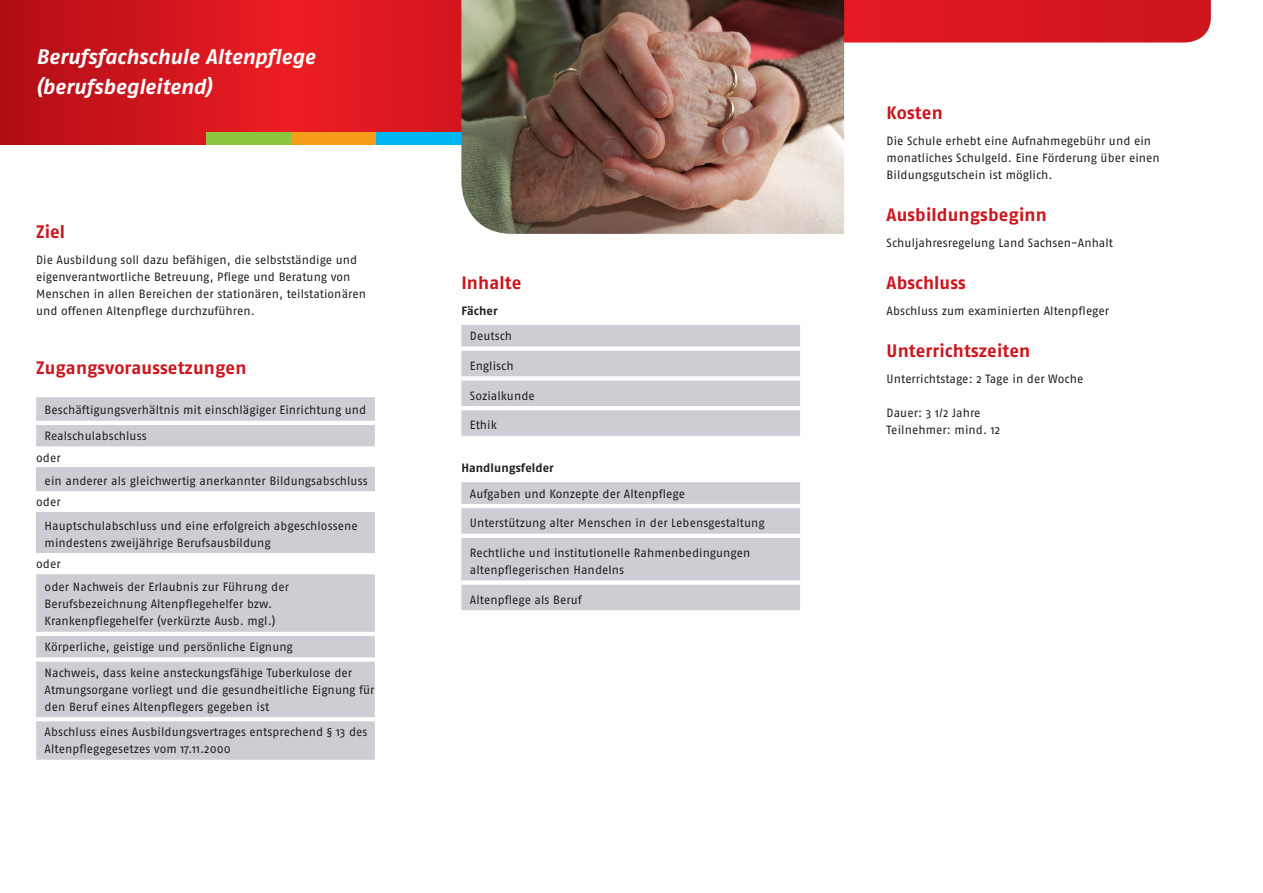
<style>
.page{position:relative;width:1263px;height:893px;background:#fff}
.page>*{position:absolute;margin:0;border:0;box-sizing:border-box;transform-origin:0 0}
.Headline_1_Innenseit{font:italic 700 21px "Fago No";letter-spacing:-.005em;color:#fff}
.Headline_2_Innenseit{font:700 18px "Fago No";letter-spacing:.005em;color:#cd151d}
.Copy_Flyer{font:12px/17px "Fago No";color:#231f20}
.Copy_Flyer-2{font:700 12px "Fago No";letter-spacing:.005em;color:#231f20}
</style>
<div class="page">
<svg style="left:844px;top:0;width:367px;height:43px;background:#d81b23"></svg>
<svg style="left:0;top:0;width:461px;height:145px;background:#d4161d"></svg>
<div style="left:36px;top:397px;width:339px;height:49px;background:#cdcdd3"></div>
<hr style="left:36px;top:421px;width:339px;height:4px;background:#fff">
<div style="left:36px;top:468px;width:339px;height:25px;background:#cdcdd3"></div>
<hr style="left:36px;top:491px;width:339px;height:4px;background:#fff">
<div style="left:36px;top:512px;width:339px;height:43px;background:#cdcdd3"></div>
<hr style="left:36px;top:553px;width:339px;height:4px;background:#fff">
<div style="left:36px;top:574px;width:339px;height:186px;background:#cdcdd3"></div>
<hr style="left:36px;top:632px;width:339px;height:4px;background:#fff">
<div style="left:36px;top:657px;width:339px;height:5px;background:#fff"></div>
<hr style="left:36px;top:717px;width:339px;height:4px;background:#fff">
<div style="left:461px;top:325px;width:339px;height:111px;background:#cdcdd3"></div>
<hr style="left:461px;top:347px;width:339px;height:4px;background:#fff">
<div style="left:461px;top:376px;width:339px;height:5px;background:#fff"></div>
<hr style="left:461px;top:406px;width:339px;height:4px;background:#fff">
<div style="left:461px;top:482px;width:339px;height:128px;background:#cdcdd3"></div>
<hr style="left:461px;top:504px;width:339px;height:4px;background:#fff">
<hr style="left:461px;top:534px;width:339px;height:4px;background:#fff">
<div style="left:461px;top:580px;width:339px;height:5px;background:#fff"></div>
<div style="left:206px;top:132px;width:85px;height:13px;background:#8bc63e"></div>
<div style="left:291px;top:132px;width:85px;height:13px;background:#f89c1c"></div>
<div style="left:376px;top:132px;width:85px;height:13px;background:#00b6f0"></div>
<img style="left:461px;top:0;width:383px;height:234px">
<p class="Headline_1_Innenseit" style="left:36px;top:44px;width:281px">Berufsfachschule Altenpflege</p>
<p class="Headline_1_Innenseit" style="left:36px;top:74px;width:177px">(berufsbegleitend)</p>
<p class="Headline_2_Innenseit" style="left:36px;top:221px;width:31px">Ziel</p>
<p class="Copy_Flyer" style="left:36px;top:251px;width:323px">Die Ausbildung soll dazu befähigen, die selbstständige und</p>
<p class="Copy_Flyer" style="left:36px;top:268px;width:316px">eigenverantwortliche Betreuung, Pflege und Beratung von</p>
<p class="Copy_Flyer" style="left:36px;top:285px;width:331px">Menschen in allen Bereichen der stationären, teilstationären</p>
<p class="Copy_Flyer" style="left:36px;top:302px;width:220px">und offenen Altenpflege durchzuführen.</p>
<p class="Headline_2_Innenseit" style="left:36px;top:357px;width:212px">Zugangsvoraussetzungen</p>
<p class="Copy_Flyer" style="left:45px;top:402px;width:323px">Beschäftigungsverhältnis mit einschlägiger Einrichtung und</p>
<p class="Copy_Flyer" style="left:45px;top:427px;width:104px">Realschulabschluss</p>
<p class="Copy_Flyer" style="left:36px;top:449px;width:26px">oder</p>
<p class="Copy_Flyer" style="left:45px;top:472px;width:325px">ein anderer als gleichwertig anerkannter Bildungsabschluss</p>
<p class="Copy_Flyer" style="left:36px;top:494px;width:26px">oder</p>
<p class="Copy_Flyer" style="left:45px;top:517px;width:315px">Hauptschulabschluss und eine erfolgreich abgeschlossene mindestens zweijährige Berufsausbildung</p>
<p class="Copy_Flyer" style="left:36px;top:555px;width:26px">oder</p>
<p class="Copy_Flyer" style="left:45px;top:579px;width:246px">oder Nachweis der Erlaubnis zur Führung der<br>Berufsbezeichnung Altenpflegehelfer bzw.<br>Krankenpflegehelfer (verkürzte Ausb. mgl.)</p>
<p class="Copy_Flyer" style="left:45px;top:638px;width:250px">Körperliche, geistige und persönliche Eignung</p>
<p class="Copy_Flyer" style="left:45px;top:664px;width:331px">Nachweis, dass keine ansteckungsfähige Tuberkulose der<br>Atmungsorgane vorliegt und die gesundheitliche Eignung für den Beruf eines Altenpflegers gegeben ist</p>
<p class="Copy_Flyer" style="left:45px;top:724px;width:324px">Abschluss eines Ausbildungsvertrages entsprechend § 13 des<br>Altenpflegegesetzes vom 17.11.2000</p>
<p class="Headline_2_Innenseit" style="left:461px;top:272px;width:61px">Inhalte</p>
<p class="Copy_Flyer-2" style="left:461px;top:303px;width:38px">Fächer</p>
<p class="Copy_Flyer" style="left:470px;top:327px;width:44px">Deutsch</p>
<p class="Copy_Flyer" style="left:470px;top:357px;width:45px">Englisch</p>
<p class="Copy_Flyer" style="left:470px;top:387px;width:66px">Sozialkunde</p>
<p class="Copy_Flyer" style="left:470px;top:417px;width:29px">Ethik</p>
<p class="Copy_Flyer-2" style="left:461px;top:461px;width:94px">Handlungsfelder</p>
<p class="Copy_Flyer" style="left:470px;top:485px;width:217px">Aufgaben und Konzepte der Altenpflege</p>
<p class="Copy_Flyer" style="left:470px;top:514px;width:296px">Unterstützung alter Menschen in der Lebensgestaltung</p>
<p class="Copy_Flyer" style="left:470px;top:544px;width:282px">Rechtliche und institutionelle Rahmenbedingungen altenpflegerischen Handelns</p>
<p class="Copy_Flyer" style="left:470px;top:591px;width:113px">Altenpflege als Beruf</p>
<p class="Headline_2_Innenseit" style="left:887px;top:102px;width:58px">Kosten</p>
<p class="Copy_Flyer" style="left:887px;top:132px;width:275px">Die Schule erhebt eine Aufnahmegebühr und ein monatliches Schulgeld. Eine Förderung über einen<br>Bildungsgutschein ist möglich.</p>
<p class="Headline_2_Innenseit" style="left:887px;top:204px;width:162px">Ausbildungsbeginn</p>
<p class="Copy_Flyer" style="left:887px;top:234px;width:228px">Schuljahresregelung Land Sachsen-Anhalt</p>
<p class="Headline_2_Innenseit" style="left:887px;top:272px;width:81px">Abschluss</p>
<p class="Copy_Flyer" style="left:887px;top:302px;width:224px">Abschluss zum examinierten Altenpfleger</p>
<p class="Headline_2_Innenseit" style="left:887px;top:340px;width:145px">Unterrichtszeiten</p>
<p class="Copy_Flyer" style="left:887px;top:370px;width:198px">Unterrichtstage: 2 Tage in der Woche</p>
<p class="Copy_Flyer" style="left:887px;top:404px;width:95px">Dauer: 3 1/2 Jahre</p>
<p class="Copy_Flyer" style="left:887px;top:421px;width:115px">Teilnehmer: mind. 12</p>
</div>
